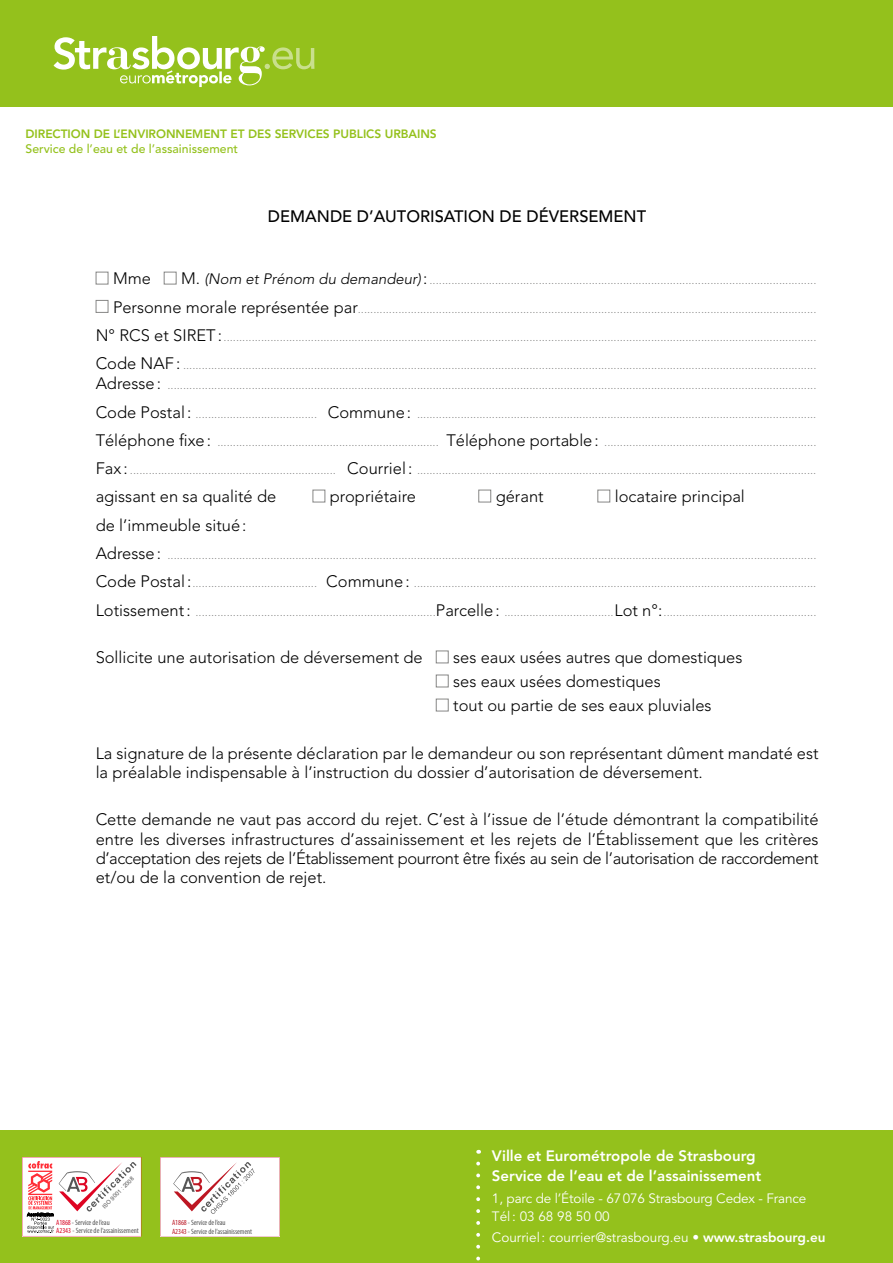
<style>
.page{position:relative;width:893px;height:1263px;background:#fff}
.page>*{position:absolute;margin:0;border:0;box-sizing:border-box;transform-origin:0 0}
.t1{font:300 16.5px/19.4px "Avenir";color:#000}
.t2{font:500 16.5px "Avenir";color:#000}
.t3{font:800 15px/19.5px "Avenir";color:#fff}
.t4{font:13.5px/18px "Avenir";letter-spacing:-.005em;color:#fff}
.t5{font:500 12.3px "Avenir";color:#94c11c}
.t6{font:300 12px/19.8px "Avenir";color:#878786}
.t7{font:800 12px "Avenir";letter-spacing:-.005em;color:#94c11c}
.t8{font:condensed 7.65px "Myriad Pro";letter-spacing:-.01em;color:#565656}
.t9{font:5.7px "Arial";color:#565656}
.s1{font-size:16.5px;color:#000}
.s2{font-style:italic;font-size:15px;color:#000}
.s3{color:#da0524}
.s4{color:#db0523}
.s5{color:#ba1724}
.s6{color:#bb1623}
.s7{font-weight:800}
</style>
<div class="page">
<div style="left:96px;top:272px;width:12px;height:12px;border:1px solid #878786"></div>
<div style="left:164px;top:272px;width:13px;height:12px;border:1px solid #878786"></div>
<div style="left:96px;top:300px;width:12px;height:13px;border:1px solid #878786"></div>
<div style="left:313px;top:490px;width:12px;height:12px;border:1px solid #878786"></div>
<div style="left:478px;top:490px;width:13px;height:12px;border:1px solid #878786"></div>
<div style="left:597px;top:490px;width:13px;height:12px;border:1px solid #878786"></div>
<div style="left:436px;top:650px;width:13px;height:13px;border:1px solid #878786"></div>
<div style="left:436px;top:675px;width:13px;height:12px;border:1px solid #878786"></div>
<div style="left:436px;top:699px;width:13px;height:12px;border:1px solid #878786"></div>
<div style="left:0;top:0;width:893px;height:107px;background:#94c11c"></div>
<svg style="left:54px;top:36px;width:260px;height:51px"></svg>
<div style="left:0;top:1130px;width:893px;height:133px;background:#94c11c"></div>
<svg style="left:476px;top:1163px;width:4px;height:98px"></svg>
<svg style="left:22px;top:1157px;width:119px;height:79px;background:#f3dfe1"></svg>
<svg style="left:160px;top:1157px;width:119px;height:79px;background:#f5efef"></svg>
<p class="t7" style="left:26px;top:127px;width:413px">DIRECTION DE L’ENVIRONNEMENT ET DES SERVICES PUBLICS URBAINS</p>
<p class="t5" style="left:26px;top:142px;width:214px">Service de l’eau et de l’assainissement</p>
<h1 class="t2" style="left:268px;top:207px;width:380px">DEMANDE D’AUTORISATION DE DÉVERSEMENT</h1>
<h1 class="t1" style="left:113px;top:269px;width:39px">Mme</h1>
<p class="t6" style="left:181px;top:270px;width:637px"><span class="s1">M.</span> <span class="s2">(Nom et Prénom du demandeur)</span><span class="s1">:</span> ............................................................................................................................</p>
<p class="t6" style="left:113px;top:299px;width:705px"><span class="s1">Personne morale représentée par</span>...................................................................................................................................................</p>
<p class="t6" style="left:96px;top:327px;width:722px"><span class="s1">N° RCS et SIRET:</span>..............................................................................................................................................................................................</p>
<p class="t6" style="left:96px;top:355px;width:722px"><span class="s1">Code NAF:</span> ...........................................................................................................................................................................................................<br><span class="s1">Adresse:</span> ................................................................................................................................................................................................................</p>
<p class="t6" style="left:96px;top:403px;width:722px"><span class="s1">Code Postal:</span> ....................................... <span class="s1">Commune:</span> ................................................................................................................................</p>
<p class="t6" style="left:96px;top:432px;width:722px"><span class="s1">Téléphone fixe:</span> ....................................................................... <span class="s1">Téléphone portable:</span> ....................................................................</p>
<p class="t6" style="left:96px;top:460px;width:722px"><span class="s1">Fax :</span> .................................................................. <span class="s1">Courriel:</span> ................................................................................................................................</p>
<h1 class="t1" style="left:96px;top:487px;width:182px">agissant en sa qualité de</h1>
<h1 class="t1" style="left:330px;top:487px;width:88px">propriétaire</h1>
<h1 class="t1" style="left:496px;top:487px;width:49px">gérant</h1>
<h1 class="t1" style="left:615px;top:487px;width:132px">locataire principal</h1>
<h1 class="t1" style="left:96px;top:515px;width:152px">de l’immeuble situé:</h1>
<p class="t6" style="left:96px;top:545px;width:722px"><span class="s1">Adresse:</span> ................................................................................................................................................................................................................</p>
<p class="t6" style="left:96px;top:573px;width:722px"><span class="s1">Code Postal:</span>........................................ <span class="s1">Commune:</span> .................................................................................................................................</p>
<p class="t6" style="left:96px;top:602px;width:722px"><span class="s1">Lotissement:</span> .............................................................................<span class="s1">Parcelle:</span> ...................................<span class="s1">Lot n°:</span>.................................................</p>
<h1 class="t1" style="left:96px;top:648px;width:329px">Sollicite une autorisation de déversement de</h1>
<h1 class="t1" style="left:453px;top:646px;width:291px;line-height:24px">ses eaux usées autres que domestiques ses eaux usées domestiques<br>tout ou partie de ses eaux pluviales</h1>
<h1 class="t1" style="left:96px;top:743px;width:724px">La signature de la présente déclaration par le demandeur ou son représentant dûment mandaté est la préalable indispensable à l’instruction du dossier d’autorisation de déversement.</h1>
<p class="t1" style="left:96px;top:810px;width:724px;text-align:justify">Cette demande ne vaut pas accord du rejet. C’est à l’issue de l’étude démontrant la compatibilité entre les diverses infrastructures d’assainissement et les rejets de l’Établissement que les critères d’acceptation des rejets de l’Établissement pourront être fixés au sein de l’autorisation de raccordement et/ou de la convention de rejet.</p>
<p class="t9" style="left:101px;top:1205px;width:43px;rotate:-45deg">ISO 9001 : 2008</p>
<p class="t8" style="left:56px;top:1217px;width:55px"><span class="s3">A1868</span> - Service de l’eau</p>
<p class="t8" style="left:56px;top:1225px;width:84px"><span class="s4">A2343</span> - Service de l’assainissement</p>
<p class="t8" style="left:172px;top:1218px;width:55px"><span class="s5">A1868</span> - Service de l’eau</p>
<p class="t8" style="left:172px;top:1227px;width:82px"><span class="s6">A2343</span>- Service de l’assainissement</p>
<p class="t3" style="left:492px;top:1146px;width:271px">Ville et Eurométropole de Strasbourg<br>Service de l’eau et de l’assainissement</p>
<p class="t4" style="left:492px;top:1190px;width:316px">1, parc de l’Étoile - 67076 Strasbourg Cedex - France<br>Tél: 03 68 98 50 00</p>
<p class="t4" style="left:492px;top:1228px;width:335px">Courriel: courrier@strasbourg.eu • <span class="s7">www.strasbourg.eu</span></p>
</div>
